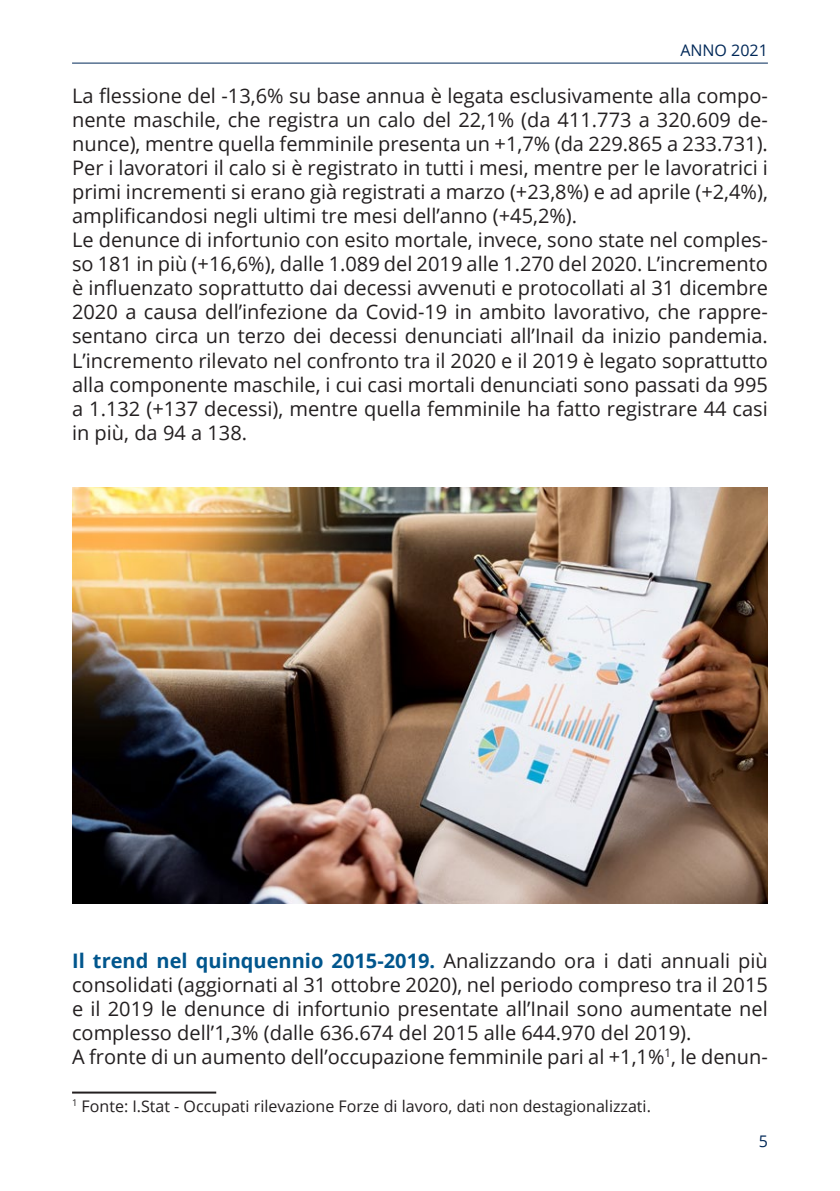
<style>
.page{position:relative;width:840px;height:1191px;background:#fff}
.page>*{position:absolute;margin:0;border:0;box-sizing:border-box;transform-origin:0 0}
.Paragrafo_semplice{font:20px/24px "Open Sans";color:#231f20;text-align:justify}
.Paragrafo_base_-_not{font:16px "Open Sans";color:#231f20}
.t1{font:16px "Open Sans";color:#002858}
.s1{font-weight:700;color:#01568d}
</style>
<div class="page">
<hr style="left:72px;top:63px;width:695px;height:1px;background:#002858">
<hr style="left:72px;top:1091px;width:144px;height:2px;background:#231f20">
<img style="left:72px;top:487px;width:695px;height:416px">
<p class="t1" style="left:680px;top:40px;width:89px">ANNO 2021</p>
<p class="Paragrafo_semplice" style="left:72px;top:84px;width:697px">La flessione del -13,6% su base annua è legata esclusivamente alla compo&shy;nente maschile, che registra un calo del 22,1% (da 411.773 a 320.609 de&shy;nunce), mentre quella femminile presenta un +1,7% (da 229.865 a 233.731).<br>Per i lavoratori il calo si è registrato in tutti i mesi, mentre per le lavoratrici i primi incrementi si erano già registrati a marzo (+23,8%) e ad aprile (+2,4%), amplificandosi negli ultimi tre mesi dell’anno (+45,2%).</p>
<p class="Paragrafo_semplice" style="left:72px;top:228px;width:697px">Le denunce di infortunio con esito mortale, invece, sono state nel comples&shy;so 181 in più (+16,6%), dalle 1.089 del 2019 alle 1.270 del 2020. L’incremento è influenzato soprattutto dai decessi avvenuti e protocollati al 31 dicembre 2020 a causa dell’infezione da Covid-19 in ambito lavorativo, che rappre&shy;sentano circa un terzo dei decessi denunciati all’Inail da inizio pandemia.<br>L’incremento rilevato nel confronto tra il 2020 e il 2019 è legato soprattutto alla componente maschile, i cui casi mortali denunciati sono passati da 995 a 1.132 (+137 decessi), mentre quella femminile ha fatto registrare 44 casi in più, da 94 a 138.</p>
<p class="Paragrafo_semplice" style="left:72px;top:948px;width:697px"><span class="s1">Il trend nel quinquennio 2015-2019.</span> Analizzando ora i dati annuali più consolidati (aggiornati al 31 ottobre 2020), nel periodo compreso tra il 2015 e il 2019 le denunce di infortunio presentate all’Inail sono aumentate nel complesso dell’1,3% (dalle 636.674 del 2015 alle 644.970 del 2019).</p>
<p class="Paragrafo_semplice" style="left:72px;top:1044px;width:697px">A fronte di un aumento dell’occupazione femminile pari al +1,1%<sup>1</sup>, le denun-</p>
<p class="Paragrafo_base_-_not" style="left:72px;top:1095px;width:580px"><sup>1</sup> Fonte: I.Stat - Occupati rilevazione Forze di lavoro, dati non destagionalizzati.</p>
<p class="t1" style="left:758px;top:1130px;width:11px">5</p>
</div>
